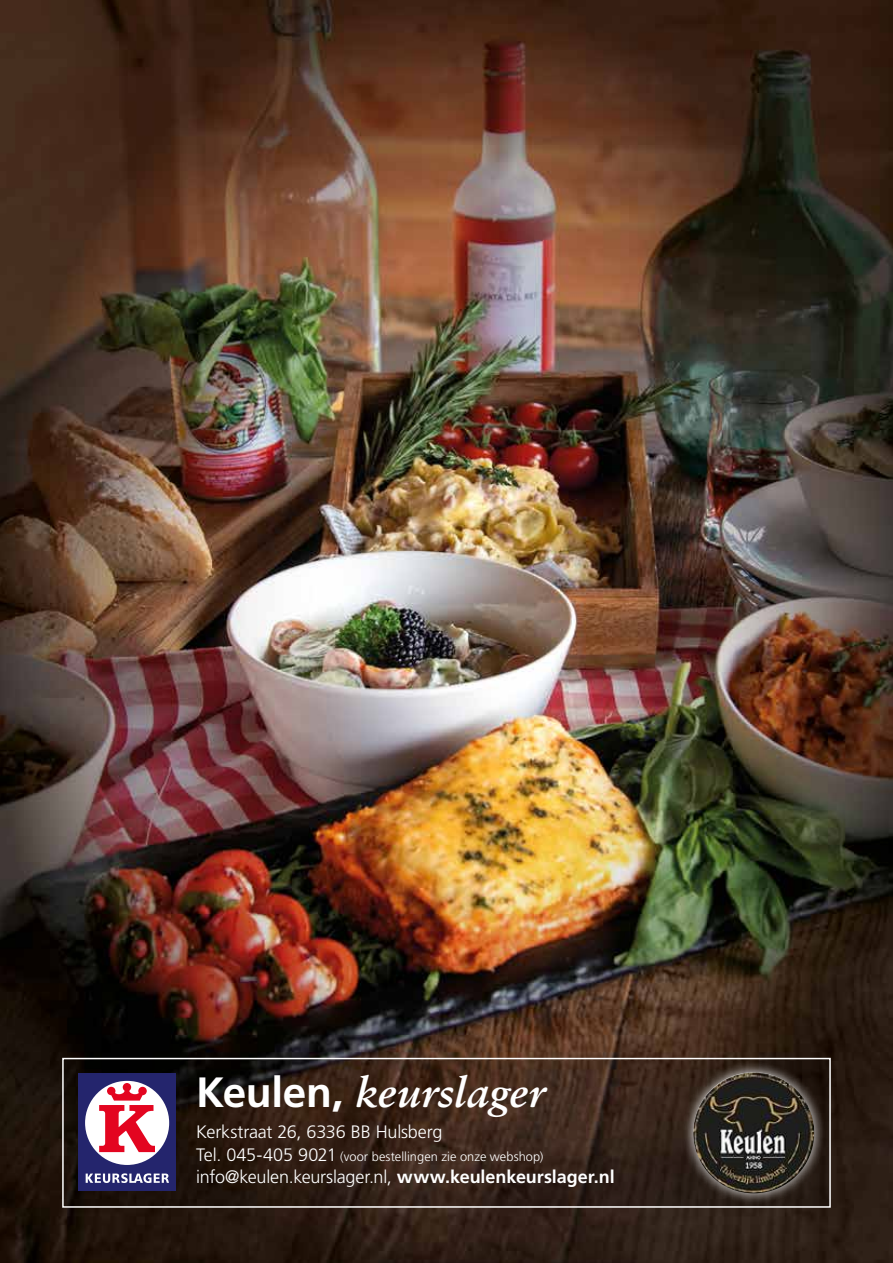
<style>
.page{position:relative;width:893px;height:1263px;background:#fff}
.page>*{position:absolute;margin:0;border:0;box-sizing:border-box;transform-origin:0 0}
.t1{font:italic 700 42.3px "Sabon LT Std";letter-spacing:-.005em;color:#fff}
.t2{font:300 18px "Frutiger LT Std";letter-spacing:-.015em;color:#fff}
.t3{font:300 12.75px "Frutiger LT Std";letter-spacing:.005em;color:#fff}
.s1{font-family:"Frutiger LT Std";font-style:normal}
.s2{font-size:18px}
.s3{font-weight:700}
</style>
<div class="page">
<img style="left:0;top:0;width:893px;height:1263px">
<svg style="left:65px;top:1061px;width:763px;height:144px;background:#311f16"></svg>
<div style="left:62px;top:1058px;width:769px;height:150px;border:2px solid #fff"></div>
<div style="left:78px;top:1074px;width:98px;height:117px;background:#24256d"></div>
<div style="left:85px;top:1081px;width:84px;height:84px;background:#fff;border-radius:50%"></div>
<svg style="left:99px;top:1083px;width:56px;height:69px"></svg>
<svg style="left:86px;top:1173px;width:83px;height:10px"></svg>
<div style="left:681px;top:1060px;width:145px;height:145px;background:#fff;opacity:.75"></div>
<div style="left:692px;top:1070px;width:123px;height:87px;background:#fff;opacity:.75"></div>
<div style="left:692px;top:1092px;width:123px;height:102px;background:#000;opacity:.75"></div>
<h1 class="t1" style="left:196px;top:1067px;width:350px"><span class="s1">Keulen,</span> keurslager</h1>
<p class="t2" style="left:196px;top:1122px;width:248px">Kerkstraat 26, 6336 BB Hulsberg</p>
<p class="t3" style="left:196px;top:1149px;width:349px"><span class="s2">Tel. 045-405 9021</span> (voor bestellingen zie onze webshop)</p>
<p class="t2" style="left:196px;top:1167px;width:420px">info@keulen.keurslager.nl, <span class="s3">www.keulenkeurslager.nl</span></p>
</div>
